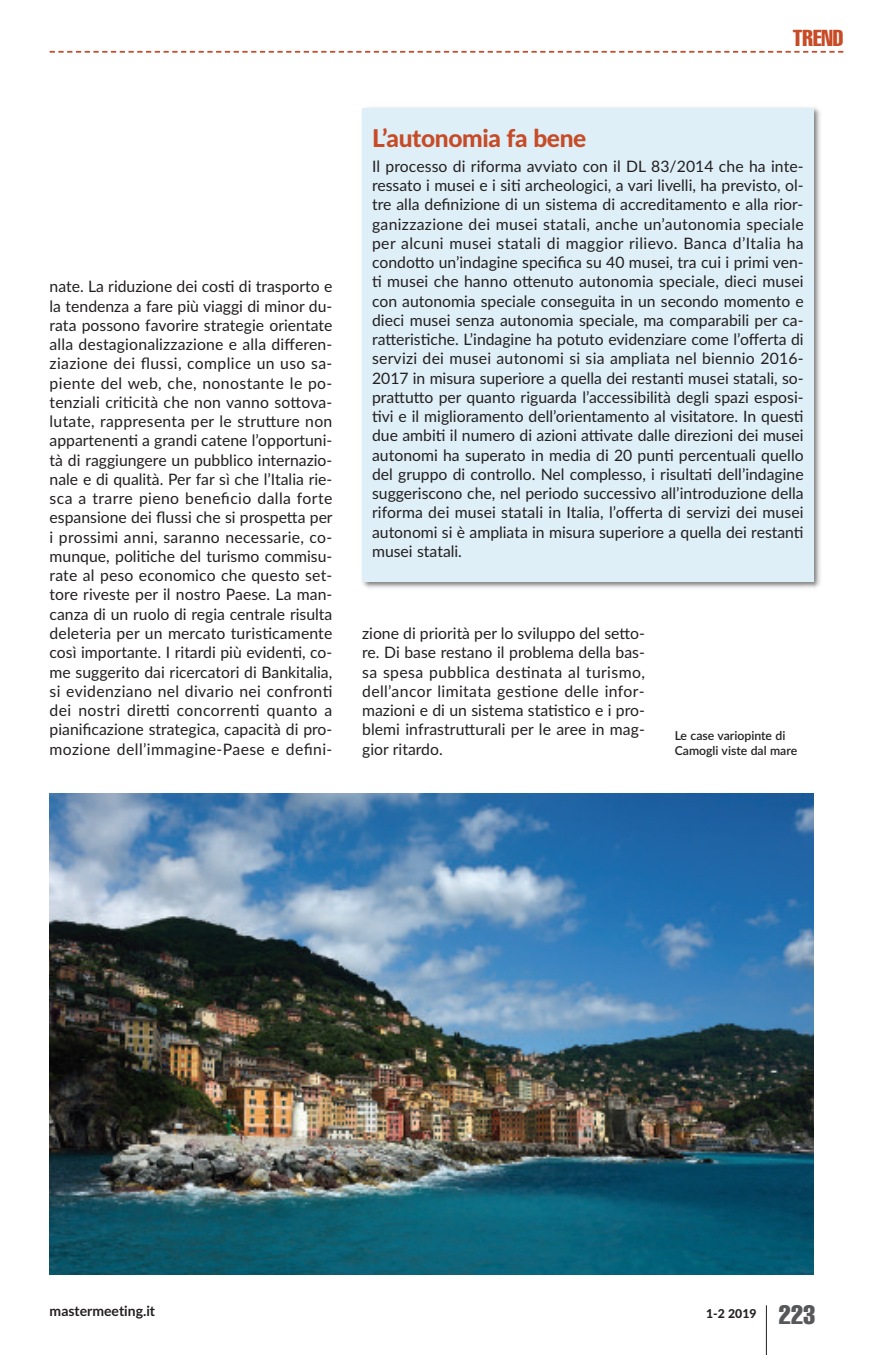
<style>
.page{position:relative;width:893px;height:1355px;background:#fff}
.page>*{position:absolute;margin:0;border:0;box-sizing:border-box;transform-origin:0 0}
.t1{font:800 24.5px "Lato";letter-spacing:-.015em;color:#c64b26}
.t2{font:extra-condensed 22.75px "Helvetica";color:#c64b26}
.t3{font:15.75px/19.2px "Lato";color:#231f20;text-align:justify}
.t4{font:700 14px "Lato";color:#231f20}
.t5{font:600 12.25px/14.9px "Lato";color:#231f20}
.t6{font:800 12.25px "Lato";color:#231f20}
.s1{font-family:"Helvetica";font-weight:400;font-stretch:extra-condensed;font-size:26.25px;color:#57585a}
</style>
<div class="page">
<hr style="left:766px;top:1305px;width:1px;height:49px;background:#231f20">
<svg style="left:50px;top:51px;width:793px;height:2px"></svg>
<img style="left:362px;top:107px;width:459px;height:481px">
<div style="left:362px;top:108px;width:452px;height:473px;background:#deeff7"></div>
<img style="left:50px;top:793px;width:764px;height:481px">
<h2 class="t2" style="left:793px;top:30px;width:52px">TREND</h2>
<p class="t3" style="left:50px;top:277px;width:285px">nate. La riduzione dei costi di trasporto e la tendenza a fare più viaggi di minor du&shy;rata possono favorire strategie orientate alla destagionalizzazione e alla differen&shy;ziazione dei flussi, complice un uso sa&shy;piente del web, che, nonostante le po&shy;tenziali criticità che non vanno sottova&shy;lutate, rappresenta per le strutture non appartenenti a grandi catene l’opportuni&shy;tà di raggiungere un pubblico internazio&shy;nale e di qualità. Per far sì che l’Italia rie&shy;sca a trarre pieno beneficio dalla forte espansione dei flussi che si prospetta per i prossimi anni, saranno necessarie, co&shy;munque, politiche del turismo commisu&shy;rate al peso economico che questo set&shy;tore riveste per il nostro Paese. La man&shy;canza di un ruolo di regia centrale risulta deleteria per un mercato turisticamente così importante. I ritardi più evidenti, co&shy;me suggerito dai ricercatori di Bankitalia, si evidenziano nel divario nei confronti dei nostri diretti concorrenti quanto a pianificazione strategica, capacità di pro&shy;mozione dell’immagine-Paese e defini-</p>
<h1 class="t1" style="left:372px;top:124px;width:216px">L’autonomia fa bene</h1>
<p class="t3" style="left:372px;top:157px;width:433px">Il processo di riforma avviato con il DL 83/2014 che ha inte&shy;ressato i musei e i siti archeologici, a vari livelli, ha previsto, ol&shy;tre alla definizione di un sistema di accreditamento e alla rior&shy;ganizzazione dei musei statali, anche un’autonomia speciale per alcuni musei statali di maggior rilievo. Banca d’Italia ha condotto un’indagine specifica su 40 musei, tra cui i primi ven&shy;ti musei che hanno ottenuto autonomia speciale, dieci musei con autonomia speciale conseguita in un secondo momento e dieci musei senza autonomia speciale, ma comparabili per ca&shy;ratteristiche. L’indagine ha potuto evidenziare come l’offerta di servizi dei musei autonomi si sia ampliata nel biennio 2016- 2017 in misura superiore a quella dei restanti musei statali, so&shy;prattutto per quanto riguarda l’accessibilità degli spazi esposi&shy;tivi e il miglioramento dell’orientamento al visitatore. In questi due ambiti il numero di azioni attivate dalle direzioni dei musei autonomi ha superato in media di 20 punti percentuali quello del gruppo di controllo. Nel complesso, i risultati dell’indagine suggeriscono che, nel periodo successivo all’introduzione della riforma dei musei statali in Italia, l’offerta di servizi dei musei autonomi si è ampliata in misura superiore a quella dei restanti musei statali.</p>
<p class="t3" style="left:362px;top:624px;width:284px">zione di priorità per lo sviluppo del setto&shy;re. Di base restano il problema della bas&shy;sa spesa pubblica destinata al turismo, dell’ancor limitata gestione delle infor&shy;mazioni e di un sistema statistico e i pro&shy;blemi infrastrutturali per le aree in mag&shy;gior ritardo.</p>
<p class="t5" style="left:675px;top:728px;width:124px">Le case variopinte di<br>Camogli viste dal mare</p>
<p class="t4" style="left:50px;top:1302px;width:107px">mastermeeting.it</p>
<p class="t6" style="left:706px;top:1306px;width:111px">1-2 2019 <span class="s1">223</span></p>
</div>
